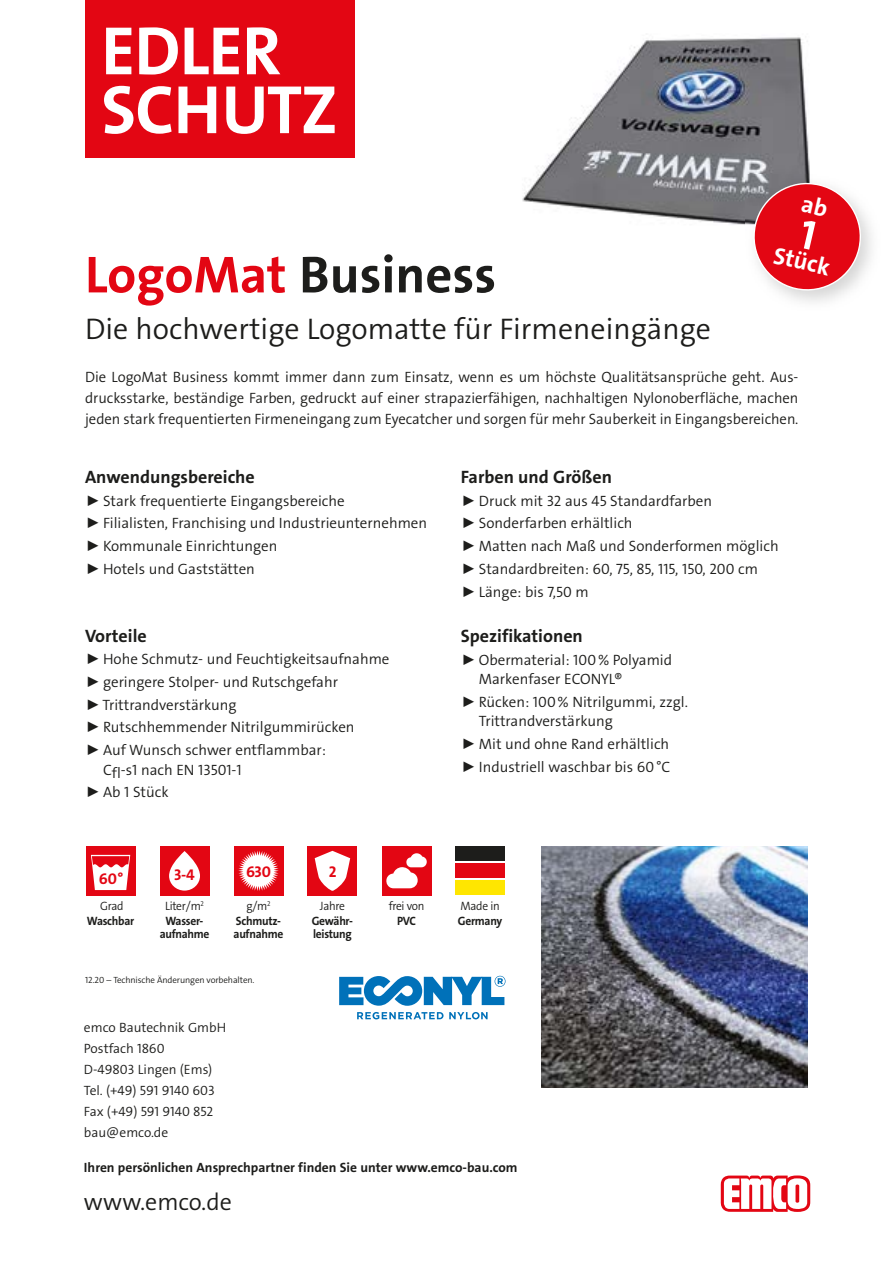
<style>
.page{position:relative;width:893px;height:1263px;background:#fff}
.page>*{position:absolute;margin:0;border:0;box-sizing:border-box;transform-origin:0 0}
.t1{font:700 69px/58.9px "The Sans Os F";letter-spacing:-.01em;color:#fff}
.t2{font:700 52.5px "The Sans Os F";color:#1d1d1b}
.t3{font:300 30px "The Sans Os F";color:#1d1d1b}
.t4{font:300 24px "The Sans Os F";color:#1d1d1b}
.t5{font:700 24px "The Sans Os F";color:#fff}
.t6{font:700 18px "The Sans Os F";color:#1d1d1b}
.t7{font:700 15.6px "The Sans Os F";color:#e30613}
.t8{font:300 15px/22.6px "The Sans Os F";color:#1d1d1b}
.t9{font:300 13.5px/21px "The Sans Os F";color:#1d1d1b}
.t10{font:700 13.5px "The Sans Os F";color:#1d1d1b}
.t11{font:700 12.15px/15px "The Sans Os F";letter-spacing:-.025em;color:#1d1d1b;text-align:center;scale:.95 1}
.t12{font:300 12.15px/15px "The Sans Os F";letter-spacing:-.025em;color:#1d1d1b;scale:.95 1}
.t13{font:300 9px "The Sans Os F";letter-spacing:-.01em;color:#1d1d1b}
.s1{color:#e30613}
.s2{font-weight:700}
.s3{font-weight:300}
</style>
<div class="page">
<svg style="left:721px;top:1175px;width:89px;height:37px"></svg>
<div style="left:85px;top:0;width:270px;height:157px;background:#e30613"></div>
<img style="left:522px;top:37px;width:288px;height:188px">
<div style="left:382px;top:846px;width:49px;height:49px;background:#e30613"></div>
<svg style="left:386px;top:853px;width:41px;height:35px"></svg>
<div style="left:86px;top:846px;width:49px;height:49px;background:#e30613"></div>
<svg style="left:91px;top:855px;width:39px;height:35px"></svg>
<div style="left:160px;top:846px;width:49px;height:49px;background:#e30613"></div>
<svg style="left:169px;top:851px;width:31px;height:39px"></svg>
<div style="left:234px;top:846px;width:49px;height:49px;background:#e30613"></div>
<svg style="left:238px;top:851px;width:41px;height:40px"></svg>
<div style="left:308px;top:846px;width:49px;height:49px;background:#e30613"></div>
<svg style="left:315px;top:851px;width:35px;height:40px"></svg>
<div style="left:456px;top:880px;width:49px;height:15px;background:#ffe600"></div>
<div style="left:456px;top:863px;width:49px;height:15px;background:#e30613"></div>
<div style="left:456px;top:846px;width:49px;height:15px;background:#1d1d1b"></div>
<img style="left:745px;top:175px;width:65px;height:50px">
<img style="left:542px;top:846px;width:266px;height:241px">
<svg style="left:339px;top:976px;width:166px;height:43px"></svg>
<svg style="left:748px;top:178px;width:118px;height:118px"></svg>
<h1 class="t1" style="left:101px;top:22px;width:238px">EDLER<br>SCHUTZ</h1>
<h2 class="t2" style="left:85px;top:241px;width:413px"><span class="s1">LogoMat</span> Business</h2>
<h3 class="t3" style="left:85px;top:310px;width:627px">Die hochwertige Logomatte für Firmeneingänge</h3>
<h3 class="t5" style="left:777px;top:240px;width:59px;rotate:13deg">Stück</h3>
<p class="t8" style="left:85px;top:366px;width:715px;line-height:21px;text-align:justify">Die LogoMat Business kommt immer dann zum Einsatz, wenn es um höchste Qualitätsansprüche geht. Aus&shy;drucksstarke, beständige Farben, gedruckt auf einer strapazierfähigen, nachhaltigen Nylonoberfläche, machen jeden stark frequentierten Firmeneingang zum Eyecatcher und sorgen für mehr Sauberkeit in Eingangsbereichen.</p>
<p class="t6" style="left:85px;top:465px;width:171px">Anwendungsbereiche</p>
<p class="t8" style="left:85px;top:489px;width:344px">► Stark frequentierte Eingangsbereiche<br>► Filialisten, Franchising und Industrieunternehmen ► Kommunale Einrichtungen<br>► Hotels und Gaststätten</p>
<p class="t6" style="left:85px;top:624px;width:63px">Vorteile</p>
<p class="t8" style="left:85px;top:648px;width:306px">► Hohe Schmutz- und Feuchtigkeitsaufnahme ► geringere Stolper- und Rutschgefahr<br>► Trittrandverstärkung<br>► Rutschhemmender Nitrilgummirücken<br>► Auf Wunsch schwer entflammbar:</p>
<p class="t8" style="left:85px;top:758px;width:158px;text-indent:18px">Cfl-s1 nach EN 13501-1 ► Ab 1 Stück</p>
<p class="t7" style="left:99px;top:869px;width:26px">60°</p>
<p class="t7" style="left:174px;top:865px;width:22px">3-4</p>
<p class="t7" style="left:246px;top:861px;width:26px">630</p>
<p class="t7" style="left:329px;top:861px;width:9px">2</p>
<p class="t12" style="left:100px;top:898px;width:26px">Grad</p>
<p class="t11" style="left:87px;top:913px;width:51px">Waschbar</p>
<p class="t12" style="left:165px;top:898px;width:43px">Liter/m<sup>2<br></sup><span class="s2">Wasser-</span></p>
<p class="t11" style="left:160px;top:926px;width:54px">aufnahme</p>
<p class="t11" style="left:236px;top:898px;width:49px"><span class="s3">g/m</span><sup>2<br></sup>Schmutz-</p>
<p class="t11" style="left:234px;top:926px;width:54px">aufnahme</p>
<p class="t12" style="left:320px;top:898px;width:28px">Jahre</p>
<p class="t11" style="left:312px;top:915px;width:45px;line-height:12.8px;text-align:left">Gewähr&shy;leistung</p>
<p class="t12" style="left:389px;top:898px;width:39px">frei von</p>
<p class="t11" style="left:397px;top:913px;width:21px">PVC</p>
<p class="t13" style="left:85px;top:975px;width:171px">12.20 – Technische Änderungen vorbehalten.</p>
<p class="t6" style="left:461px;top:465px;width:153px">Farben und Größen</p>
<p class="t8" style="left:461px;top:489px;width:319px">► Druck mit 32 aus 45 Standardfarben<br>► Sonderfarben erhältlich<br>► Matten nach Maß und Sonderformen möglich ► Standardbreiten: 60, 75, 85, 115, 150, 200 cm<br>► Länge: bis 7,50 m</p>
<p class="t6" style="left:461px;top:624px;width:124px">Spezifikationen</p>
<p class="t8" style="left:479px;top:650px;width:195px;line-height:19.5px;text-indent:-18px">► Obermaterial: 100 % Polyamid<br>Markenfaser ECONYL®</p>
<p class="t8" style="left:479px;top:692px;width:211px;line-height:19.5px;text-indent:-18px">► Rücken: 100 % Nitrilgummi, zzgl.<br>Trittrandverstärkung</p>
<p class="t8" style="left:461px;top:733px;width:211px">► Mit und ohne Rand erhältlich ► Industriell waschbar bis 60 °C</p>
<p class="t12" style="left:461px;top:898px;width:43px">Made in</p>
<p class="t11" style="left:458px;top:913px;width:48px">Germany</p>
<p class="t9" style="left:84px;top:1017px;width:144px">emco Bautechnik GmbH<br>Postfach 1860<br>D-49803 Lingen (Ems)<br>Tel. (+49) 591 9140 603<br>Fax (+49) 591 9140 852 bau@emco.de</p>
<p class="t10" style="left:84px;top:1158px;width:435px">Ihren persönlichen Ansprechpartner finden Sie unter www.emco-bau.com</p>
<h3 class="t4" style="left:84px;top:1187px;width:149px">www.emco.de</h3>
</div>
